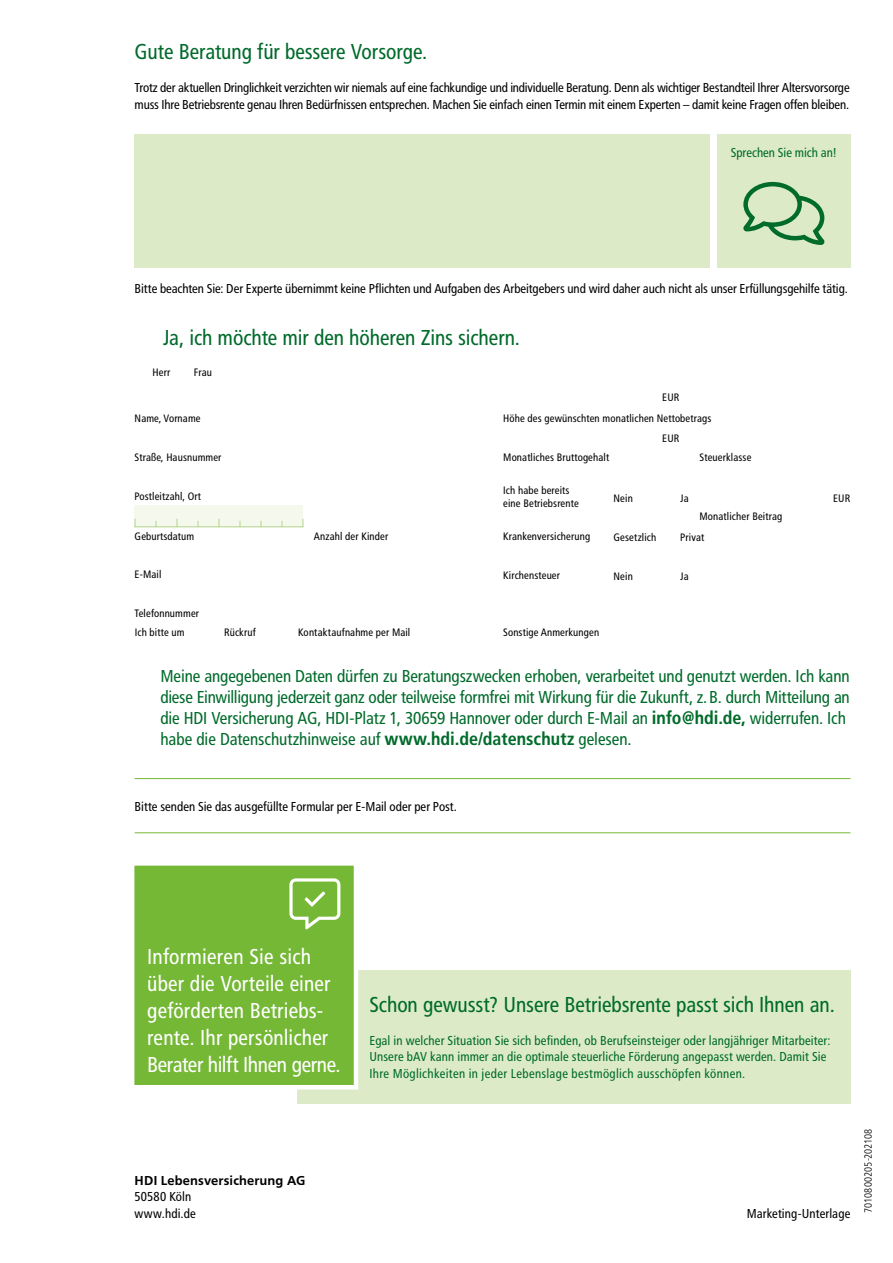
<style>
.page{position:relative;width:893px;height:1263px;background:#fff}
.page>*{position:absolute;margin:0;border:0;box-sizing:border-box;transform-origin:0 0}
.t1{font:22.5px "HDI Gerling Sans Cond Regular";letter-spacing:-.005em;color:#006b2b}
.t2{font:22.5px/27px "HDI Gerling Sans Cond Regular";letter-spacing:.005em;color:#fff}
.t3{font:18px/21px "HDI Gerling Sans Cond Regular";letter-spacing:-.01em;color:#006b2b}
.t4{font:13.5px/16.5px "HDI Gerling Sans Cond Regular";letter-spacing:-.015em;color:#000}
.t5{font:13.5px/16.5px "HDI Gerling Sans Cond Regular";letter-spacing:.01em;color:#006b2b}
.t6{font:13.5px "HDI Gerling Sans Bold";letter-spacing:.01em;color:#000}
.t7{font:13.5px "HDI Gerling Sans Cond Regular";letter-spacing:.005em;color:#000}
.t8{font:13.5px/16.5px "HDI Gerling Sans Cond Regular";letter-spacing:.01em;color:#000}
.t9{font:11.25px/13.5px "HDI Gerling Sans Cond Regular";letter-spacing:.01em;color:#000}
.t10{font:10.5px "HDI Gerling Sans Cond Light";color:#000}
.s1{font-family:"HDI Gerling Sans Cond Bold"}
</style>
<div class="page">
<div style="left:297px;top:970px;width:553px;height:133px;background:#dceac8"></div>
<div style="left:132px;top:863px;width:224px;height:224px;background:#75b836"></div>
<div style="left:130px;top:861px;width:228px;height:228px;border:4px solid #fff"></div>
<svg style="left:289px;top:878px;width:51px;height:51px"></svg>
<div style="left:135px;top:134px;width:575px;height:133px;background:#dceac8"></div>
<div style="left:717px;top:134px;width:133px;height:133px;background:#dceac8"></div>
<svg style="left:743px;top:182px;width:82px;height:63px"></svg>
<hr style="left:135px;top:778px;width:715px;height:1px;background:#75b836">
<hr style="left:135px;top:832px;width:715px;height:1px;background:#75b836">
<div style="left:135px;top:505px;width:168px;height:21px;background:#f4f8ed"></div>
<hr style="left:135px;top:526px;width:168px;height:1px;background:#b5d48a">
<h1 class="t1" style="left:135px;top:40px;width:294px">Gute Beratung für bessere Vorsorge.</h1>
<p class="t4" style="left:135px;top:80px;width:717px">Trotz der aktuellen Dringlichkeit verzichten wir niemals auf eine fachkundige und individuelle Beratung. Denn als wichtiger Bestandteil Ihrer Altersvorsorge muss Ihre Betriebsrente genau Ihren Bedürfnissen entsprechen. Machen Sie einfach einen Termin mit einem Experten – damit keine Fragen offen bleiben.</p>
<p class="t5" style="left:731px;top:144px;width:108px">Sprechen Sie mich an!</p>
<p class="t4" style="left:135px;top:281px;width:715px">Bitte beachten Sie: Der Experte übernimmt keine Pflichten und Aufgaben des Arbeitgebers und wird daher auch nicht als unser Erfüllungsgehilfe tätig.</p>
<h1 class="t1" style="left:163px;top:325px;width:359px">Ja, ich möchte mir den höheren Zins sichern.</h1>
<p class="t9" style="left:153px;top:365px;width:19px">Herr</p>
<p class="t9" style="left:194px;top:365px;width:20px">Frau</p>
<p class="t9" style="left:662px;top:391px;width:19px">EUR</p>
<p class="t9" style="left:662px;top:431px;width:19px">EUR</p>
<p class="t9" style="left:135px;top:411px;width:68px">Name, Vorname</p>
<p class="t9" style="left:503px;top:411px;width:210px">Höhe des gewünschten monatlichen Nettobetrags</p>
<p class="t9" style="left:135px;top:450px;width:88px">Straße, Hausnummer</p>
<p class="t9" style="left:503px;top:450px;width:108px">Monatliches Bruttogehalt</p>
<p class="t9" style="left:699px;top:450px;width:53px">Steuerklasse</p>
<p class="t9" style="left:135px;top:490px;width:68px">Postleitzahl, Ort</p>
<p class="t9" style="left:503px;top:529px;width:88px">Krankenversicherung</p>
<p class="t9" style="left:135px;top:568px;width:28px">E-Mail</p>
<p class="t9" style="left:135px;top:607px;width:66px">Telefonnummer</p>
<p class="t9" style="left:503px;top:483px;width:77px">Ich habe bereits eine Betriebsrente</p>
<p class="t9" style="left:613px;top:491px;width:21px">Nein</p>
<p class="t9" style="left:680px;top:491px;width:10px">Ja</p>
<p class="t9" style="left:833px;top:491px;width:19px">EUR</p>
<p class="t9" style="left:699px;top:509px;width:84px">Monatlicher Beitrag</p>
<p class="t9" style="left:135px;top:529px;width:61px">Geburtsdatum</p>
<p class="t9" style="left:314px;top:530px;width:76px">Anzahl der Kinder</p>
<p class="t9" style="left:613px;top:530px;width:44px">Gesetzlich</p>
<p class="t9" style="left:680px;top:530px;width:26px">Privat</p>
<p class="t9" style="left:503px;top:568px;width:58px">Kirchensteuer</p>
<p class="t9" style="left:613px;top:569px;width:21px">Nein</p>
<p class="t9" style="left:680px;top:569px;width:10px">Ja</p>
<p class="t9" style="left:135px;top:625px;width:51px">Ich bitte um</p>
<p class="t9" style="left:224px;top:625px;width:33px">Rückruf</p>
<p class="t9" style="left:298px;top:625px;width:114px">Kontaktaufnahme per Mail</p>
<p class="t9" style="left:503px;top:625px;width:97px">Sonstige Anmerkungen</p>
<p class="t3" style="left:160px;top:666px;width:691px">Meine angegebenen Daten dürfen zu Beratungszwecken erhoben, verarbeitet und genutzt werden. Ich kann diese Einwilligung jederzeit ganz oder teilweise formfrei mit Wirkung für die Zukunft, z.B. durch Mitteilung an die HDI Versicherung AG, HDI-Platz 1, 30659 Hannover oder durch E-Mail an <span class="s1">info@hdi.de,</span> widerrufen. Ich habe die Datenschutzhinweise auf <span class="s1">www.hdi.de/datenschutz</span> gelesen.</p>
<p class="t4" style="left:135px;top:798px;width:324px">Bitte senden Sie das ausgefüllte Formular per E-Mail oder per Post.</p>
<h1 class="t2" style="left:147px;top:944px;width:195px">Informieren Sie sich über die Vorteile einer geförderten Betriebs&shy;rente. Ihr persönlicher<br>Berater hilft Ihnen gerne.</h1>
<p class="t6" style="left:135px;top:1172px;width:172px">HDI Lebensversicherung AG</p>
<p class="t8" style="left:135px;top:1188px;width:63px">50580 Köln www.hdi.de</p>
<h1 class="t1" style="left:369px;top:992px;width:467px">Schon gewusst? Unsere Betriebsrente passt sich Ihnen an.</h1>
<p class="t5" style="left:369px;top:1032px;width:463px">Egal in welcher Situation Sie sich befinden, ob Berufseinsteiger oder langjähriger Mitarbeiter:<br>Unsere bAV kann immer an die optimale steuerliche Förderung angepasst werden. Damit Sie<br>Ihre Möglichkeiten in jeder Lebenslage bestmöglich ausschöpfen können.</p>
<p class="t7" style="left:747px;top:1206px;width:105px">Marketing-Unterlage</p>
<p class="t10" style="left:862px;top:1213px;width:86px;rotate:-90deg">7010800205-202108</p>
</div>
